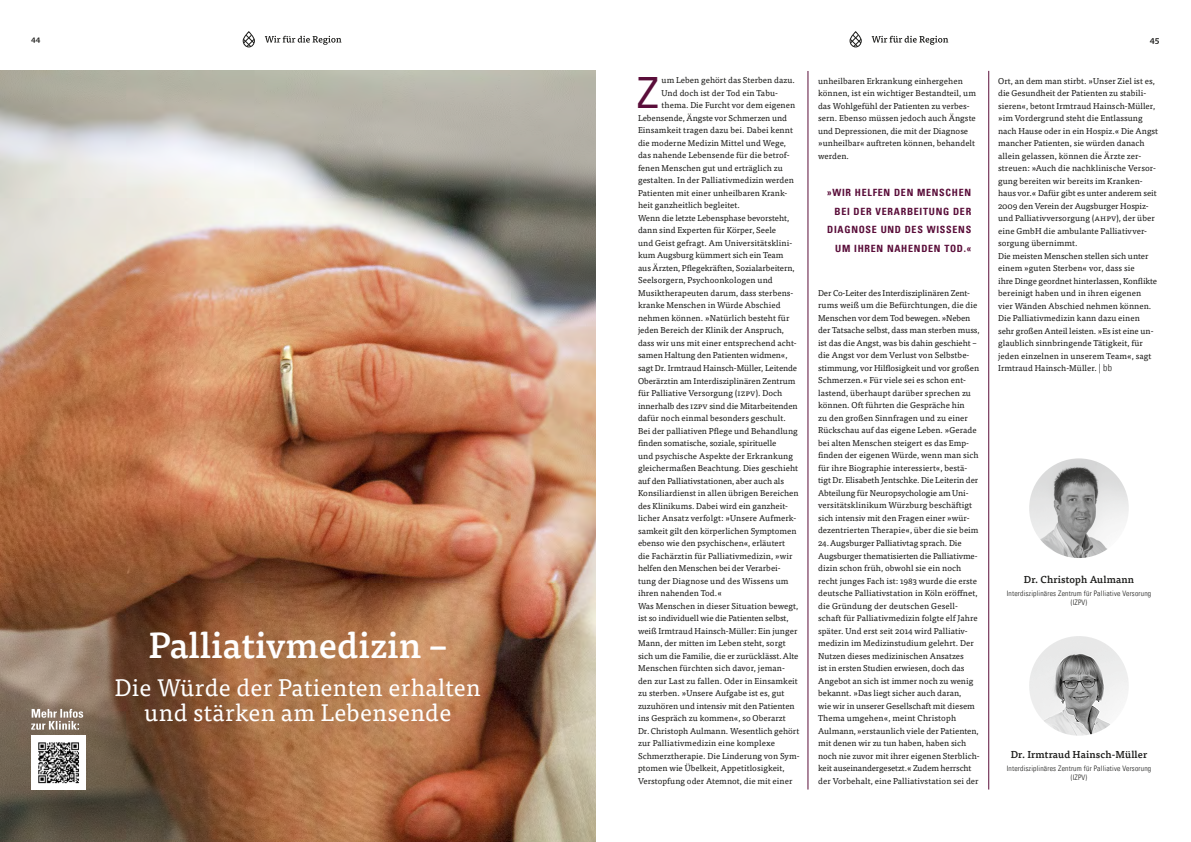
<style>
.page{position:relative;width:1191px;height:842px;background:#fff}
.page>*{position:absolute;margin:0;border:0;box-sizing:border-box;transform-origin:0 0}
.t1{font:condensed 43.1px "Univers Com 57";color:#5a0e3a}
.t2{font:500 36px "Tisa OT";color:#fff}
.t3{font:24px/25px "Tisa OT";letter-spacing:.015em;color:#fff;text-align:center}
.t4{font:10px/18.8px "Univers Com 67 Bold Cond";letter-spacing:.075em;color:#5a0e3a;text-align:right}
.t5{font:500 10px "Tisa OT";letter-spacing:.01em;color:#1a1a18}
.t6{font:500 9px "Tisa OT";color:#1a1a18}
.t7{font:8.5px/12.5px "Tisa OT";color:#1a1a18}
.t8{font:500 8.2px "Tisa OT";color:#1a1a18}
.t9{font:7.5px/9px "Univers Com 47 Light Cond";letter-spacing:.025em;color:#1a1a18;text-align:center}
.s1{font-family:"Univers Com 47 Light Cond";font-size:9.5px}
</style>
<div class="page">
<svg style="left:265px;top:36px;width:76px;height:9px"></svg>
<svg style="left:242px;top:31px;width:13px;height:17px"></svg>
<img style="left:0;top:71px;width:595px;height:771px">
<svg style="left:871px;top:36px;width:77px;height:9px"></svg>
<svg style="left:849px;top:31px;width:13px;height:17px"></svg>
<hr style="left:988px;top:71px;width:1px;height:718px;background:#5a0e3a">
<hr style="left:807px;top:71px;width:1px;height:718px;background:#5a0e3a">
<img style="left:1029px;top:636px;width:99px;height:100px;border-radius:50px">
<img style="left:1029px;top:458px;width:99px;height:100px;border-radius:50px">
<img style="left:31px;top:735px;width:54px;height:54px">
<svg style="left:31px;top:709px;width:52px;height:21px"></svg>
<p class="t8" style="left:31px;top:34px;width:11px">44</p>
<h2 class="t2" style="left:148px;top:624px;width:300px">Palliativmedizin –</h2>
<h3 class="t3" style="left:115px;top:675px;width:367px">Die Würde der Patienten erhalten und stärken am Lebensende</h3>
<h1 class="t1" style="left:637px;top:66px;width:23px">Z</h1>
<p class="t7" style="left:661px;top:74px;width:135px">um Leben gehört das Sterben dazu.</p>
<p class="t7" style="left:661px;top:87px;width:118px">Und doch ist der Tod ein Tabu-</p>
<p class="t7" style="left:661px;top:99px;width:135px">thema. Die Furcht vor dem eigenen</p>
<p class="t7" style="left:638px;top:112px;width:151px">Lebensende, Ängste vor Schmerzen und</p>
<p class="t7" style="left:638px;top:124px;width:156px">Einsamkeit tragen dazu bei. Dabei kennt</p>
<p class="t7" style="left:638px;top:137px;width:149px">die moderne Medizin Mittel und Wege,</p>
<p class="t7" style="left:638px;top:149px;width:153px">das nahende Lebensende für die betrof-</p>
<p class="t7" style="left:638px;top:162px;width:146px">fenen Menschen gut und erträglich zu</p>
<p class="t7" style="left:638px;top:174px;width:157px">gestalten. In der Palliativmedizin werden</p>
<p class="t7" style="left:638px;top:187px;width:151px">Patienten mit einer unheilbaren Krank-</p>
<p class="t7" style="left:638px;top:199px;width:103px">heit ganzheitlich begleitet.</p>
<p class="t7" style="left:638px;top:212px;width:153px">Wenn die letzte Lebensphase bevorsteht,</p>
<p class="t7" style="left:638px;top:224px;width:140px">dann sind Experten für Körper, Seele</p>
<p class="t7" style="left:638px;top:237px;width:156px">und Geist gefragt. Am Universitätsklini-</p>
<p class="t7" style="left:638px;top:249px;width:147px">kum Augsburg kümmert sich ein Team</p>
<p class="t7" style="left:638px;top:262px;width:158px">aus Ärzten, Pflegekräften, Sozialarbeitern,</p>
<p class="t7" style="left:638px;top:274px;width:136px">Seelsorgern, Psychoonkologen und</p>
<p class="t7" style="left:638px;top:287px;width:157px">Musiktherapeuten darum, dass sterbens-</p>
<p class="t7" style="left:638px;top:299px;width:144px">kranke Menschen in Würde Abschied</p>
<p class="t7" style="left:638px;top:312px;width:153px">nehmen können. »Natürlich besteht für</p>
<p class="t7" style="left:638px;top:324px;width:147px">jeden Bereich der Klinik der Anspruch,</p>
<p class="t7" style="left:638px;top:337px;width:160px">dass wir uns mit einer entsprechend acht-</p>
<p class="t7" style="left:638px;top:349px;width:151px">samen Haltung den Patienten widmen«,</p>
<p class="t7" style="left:638px;top:362px;width:161px">sagt Dr. Irmtraud Hainsch-Müller, Leitende</p>
<p class="t7" style="left:638px;top:374px;width:159px">Oberärztin am Interdisziplinären Zentrum</p>
<p class="t7" style="left:638px;top:387px;width:146px">für Palliative Versorgung (izpv). Doch</p>
<p class="t7" style="left:638px;top:399px;width:161px">innerhalb des izpv sind die Mitarbeitenden</p>
<p class="t7" style="left:638px;top:412px;width:149px">dafür noch einmal besonders geschult.</p>
<p class="t7" style="left:638px;top:424px;width:161px">Bei der palliativen Pflege und Behandlung</p>
<p class="t7" style="left:638px;top:437px;width:140px">finden somatische, soziale, spirituelle</p>
<p class="t7" style="left:638px;top:449px;width:156px">und psychische Aspekte der Erkrankung</p>
<p class="t7" style="left:638px;top:462px;width:162px">gleichermaßen Beachtung. Dies geschieht</p>
<p class="t7" style="left:638px;top:474px;width:147px">auf den Palliativstationen, aber auch als</p>
<p class="t7" style="left:638px;top:487px;width:162px">Konsiliardienst in allen übrigen Bereichen</p>
<p class="t7" style="left:638px;top:499px;width:151px">des Klinikums. Dabei wird ein ganzheit-</p>
<p class="t7" style="left:638px;top:512px;width:160px">licher Ansatz verfolgt: »Unsere Aufmerk-</p>
<p class="t7" style="left:638px;top:524px;width:160px">samkeit gilt den körperlichen Symptomen</p>
<p class="t7" style="left:638px;top:537px;width:149px">ebenso wie den psychischen«, erläutert</p>
<p class="t7" style="left:638px;top:549px;width:156px">die Fachärztin für Palliativmedizin, »wir</p>
<p class="t7" style="left:638px;top:562px;width:142px">helfen den Menschen bei der Verarbei---</p>
<p class="t7" style="left:638px;top:574px;width:152px">tung der Diagnose und des Wissens um</p>
<p class="t7" style="left:638px;top:587px;width:85px">ihren nahenden Tod.«</p>
<p class="t7" style="left:638px;top:599px;width:162px">Was Menschen in dieser Situation bewegt,</p>
<p class="t7" style="left:638px;top:612px;width:152px">ist so individuell wie die Patienten selbst,</p>
<p class="t7" style="left:638px;top:624px;width:161px">weiß Irmtraud Hainsch-Müller: Ein junger</p>
<p class="t7" style="left:638px;top:637px;width:149px">Mann, der mitten im Leben steht, sorgt</p>
<p class="t7" style="left:638px;top:649px;width:162px">sich um die Familie, die er zurücklässt. Alte</p>
<p class="t7" style="left:638px;top:662px;width:146px">Menschen fürchten sich davor, jeman---</p>
<p class="t7" style="left:638px;top:674px;width:161px">den zur Last zu fallen. Oder in Einsamkeit</p>
<p class="t7" style="left:638px;top:687px;width:148px">zu sterben. »Unsere Aufgabe ist es, gut</p>
<p class="t7" style="left:638px;top:699px;width:158px">zuzuhören und intensiv mit den Patienten</p>
<p class="t7" style="left:638px;top:712px;width:149px">ins Gespräch zu kommen«, so Oberarzt</p>
<p class="t7" style="left:638px;top:724px;width:163px">Dr. Christoph Aulmann. Wesentlich gehört</p>
<p class="t7" style="left:638px;top:737px;width:138px">zur Palliativmedizin eine komplexe</p>
<p class="t7" style="left:638px;top:749px;width:163px">Schmerztherapie. Die Linderung von Sym-</p>
<p class="t7" style="left:638px;top:762px;width:148px">ptomen wie Übelkeit, Appetitlosigkeit,</p>
<p class="t7" style="left:638px;top:774px;width:156px">Verstopfung oder Atemnot, die mit einer</p>
<p class="t7" style="left:818px;top:74px;width:159px">unheilbaren Erkrankung einhergehen können, ist ein wichtiger Bestandteil, um das Wohlgefühl der Patienten zu verbes&shy;sern. Ebenso müssen jedoch auch Ängste und Depressionen, die mit der Diagnose »unheilbar« auftreten können, behandelt werden.</p>
<p class="t4" style="left:827px;top:183px;width:145px">»WIR HELFEN DEN MENSCHEN<br>BEI DER VERARBEITUNG DER<br>DIAGNOSE UND DES WISSENS<br>UM IHREN NAHENDEN TOD.«</p>
<p class="t7" style="left:818px;top:287px;width:163px">Der Co-Leiter des Interdisziplinären Zent&shy;rums weiß um die Befürchtungen, die die Menschen vor dem Tod bewegen. »Neben der Tatsache selbst, dass man sterben muss, ist das die Angst, was bis dahin geschieht – die Angst vor dem Verlust von Selbstbe&shy;stimmung, vor Hilflosigkeit und vor großen Schmerzen.« Für viele sei es schon ent&shy;lastend, überhaupt darüber sprechen zu können. Oft führten die Gespräche hin<br>zu den großen Sinnfragen und zu einer Rückschau auf das eigene Leben. »Gerade bei alten Menschen steigert es das Emp&shy;finden der eigenen Würde, wenn man sich für ihre Biographie interessiert«, bestä--- tigt Dr. Elisabeth Jentschke. Die Leiterin der Abteilung für Neuropsychologie am Uni&shy;versitätsklinikum Würzburg beschäftigt sich intensiv mit den Fragen einer »wür&shy;dezentrierten Therapie«, über die sie beim</p>
<p class="t7" style="left:818px;top:537px;width:163px">24. Augsburger Palliativtag sprach. Die Augsburger thematisierten die Palliativme&shy;dizin schon früh, obwohl sie ein noch recht junges Fach ist: 1983 wurde die erste deutsche Palliativstation in Köln eröffnet, die Gründung der deutschen Gesell-- schaft für Palliativmedizin folgte elf Jahre später. Und erst seit 2014 wird Palliativ&shy;medizin im Medizinstudium gelehrt. Der Nutzen dieses medizinischen Ansatzes<br>ist in ersten Studien erwiesen, doch das Angebot an sich ist immer noch zu wenig bekannt. »Das liegt sicher auch daran,<br>wie wir in unserer Gesellschaft mit diesem Thema umgehen«, meint Christoph Aulmann, »erstaunlich viele der Patienten, mit denen wir zu tun haben, haben sich noch nie zuvor mit ihrer eigenen Sterblich&shy;keit auseinandergesetzt.« Zudem herrscht der Vorbehalt, eine Palliativstation sei der</p>
<p class="t6" style="left:1149px;top:34px;width:11px">45</p>
<p class="t7" style="left:998px;top:74px;width:162px">Ort, an dem man stirbt. »Unser Ziel ist es, die Gesundheit der Patienten zu stabili&shy;sieren«, betont Irmtraud Hainsch-Müller, »im Vordergrund steht die Entlassung nach Hause oder in ein Hospiz.« Die Angst mancher Patienten, sie würden danach allein gelassen, können die Ärzte zer&shy;streuen: »Auch die nachklinische Versor&shy;gung bereiten wir bereits im Kranken-- haus vor.« Dafür gibt es unter anderem seit 2009 den Verein der Augsburger Hospiz&shy;und Palliativversorgung (ahpv), der über eine GmbH die ambulante Palliativver&shy;sorgung übernimmt.<br>Die meisten Menschen stellen sich unter einem »guten Sterben« vor, dass sie<br>ihre Dinge geordnet hinterlassen, Konflikte bereinigt haben und in ihren eigenen<br>vier Wänden Abschied nehmen können.<br>Die Palliativmedizin kann dazu einen<br>sehr großen Anteil leisten. »Es ist eine un&shy;glaublich sinnbringende Tätigkeit, für jeden einzelnen in unserem Team«, sagt Irmtraud Hainsch-Müller. <span class="s1">| bb</span></p>
<p class="t5" style="left:1024px;top:574px;width:112px">Dr. Christoph Aulmann</p>
<p class="t9" style="left:1006px;top:589px;width:146px">Interdisziplinäres Zentrum für Palliative Versorung (IZPV)</p>
<p class="t5" style="left:1010px;top:749px;width:138px">Dr. Irmtraud Hainsch-Müller</p>
<p class="t9" style="left:1006px;top:764px;width:146px">Interdisziplinäres Zentrum für Palliative Versorung (IZPV)</p>
</div>
